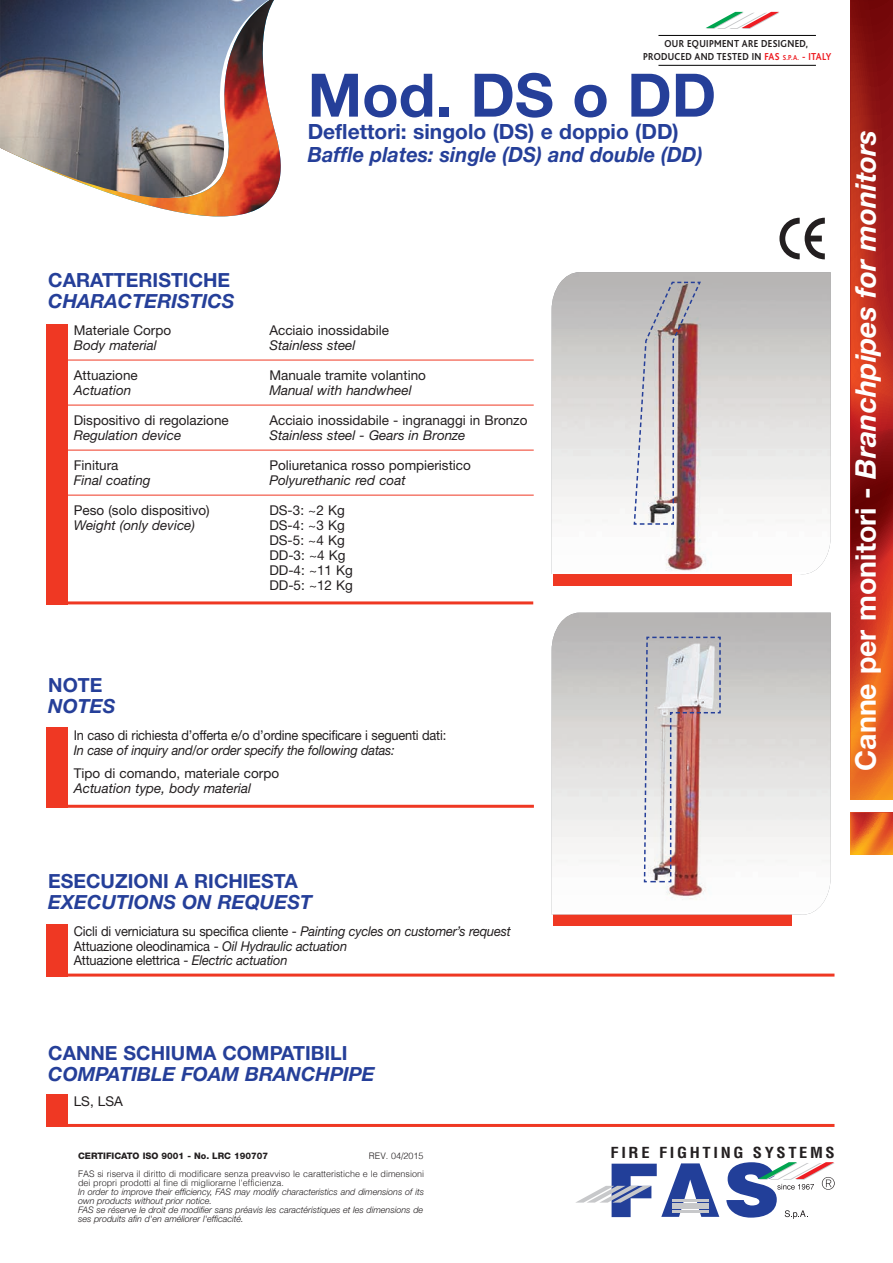
<style>
.page{position:relative;width:893px;height:1263px;background:#fff}
.page>*{position:absolute;margin:0;border:0;box-sizing:border-box;transform-origin:0 0}
.t1{font:700 60px "Helvetica Neue";color:#253f99}
.t2{font:italic 700 28.5px "Helvetica Neue";letter-spacing:-.005em;color:#fff}
.t3{font:italic 700 21px "Helvetica Neue";color:#253f99;scale:.95 1}
.t4{font:700 21px "Helvetica Neue";color:#253f99}
.t5{font:italic 700 19.5px "Helvetica Neue";color:#253f99}
.t6{font:700 19.5px "Helvetica Neue";color:#253f99}
.t7{font:700 condensed 14.85px "Helvetica";letter-spacing:.16em;color:#231f20;scale:1.11 1}
.t8{font:13.5px/15px "Helvetica Neue";color:#231f20}
.t9{font:13.5px/14.7px "Helvetica Neue";color:#231f20;scale:.95 1}
.t10{font:italic 13.5px "Helvetica Neue";color:#231f20}
.t11{font:italic 13.5px "Helvetica Neue";color:#231f20;scale:.95 1}
.t12{font:700 10.65px/12.9px "Bliss";letter-spacing:.035em;color:#231f20;text-align:center;scale:.9 1}
.t13{font:italic 300 9px/9px "Helvetica Neue";color:#231f20}
.t14{font:300 9px/9px "Helvetica";color:#231f20}
.t15{font:800 9px "Helvetica Neue";color:#231f20}
.s1{color:#ee1d23}
.s2{font-size:7.5px;color:#ee1d23}
.s3{font-style:normal}
.s4{font-style:italic}
</style>
<div class="page">
<svg style="left:850px;top:0;width:43px;height:784px;background:#b32d1a"></svg>
<svg style="left:576px;top:1163px;width:143px;height:54px"></svg>
<svg style="left:726px;top:1162px;width:109px;height:57px"></svg>
<div style="left:47px;top:324px;width:21px;height:280px;background:#ef3823"></div>
<hr style="left:59px;top:360px;width:475px;height:1px;background:#ef3823">
<hr style="left:59px;top:405px;width:475px;height:1px;background:#ef3823">
<hr style="left:59px;top:450px;width:475px;height:1px;background:#ef3823">
<hr style="left:59px;top:495px;width:475px;height:1px;background:#ef3823">
<div style="left:47px;top:924px;width:21px;height:52px;background:#ef3823"></div>
<hr style="left:60px;top:601px;width:473px;height:3px;background:#ef3823">
<hr style="left:59px;top:973px;width:775px;height:3px;background:#ef3823">
<div style="left:553px;top:574px;width:239px;height:11px;background:#ef3823"></div>
<img style="left:552px;top:272px;width:279px;height:302px">
<svg style="left:850px;top:812px;width:43px;height:43px;background:#e56921"></svg>
<div style="left:47px;top:728px;width:21px;height:80px;background:#ef3823"></div>
<hr style="left:59px;top:805px;width:475px;height:3px;background:#ef3823">
<img style="left:124px;top:0;width:157px;height:217px">
<img style="left:0;top:0;width:268px;height:198px">
<div style="left:47px;top:1095px;width:21px;height:32px;background:#ef3823"></div>
<hr style="left:59px;top:1124px;width:775px;height:3px;background:#ef3823">
<div style="left:553px;top:915px;width:239px;height:11px;background:#ef3823"></div>
<img style="left:552px;top:613px;width:279px;height:302px">
<img style="left:633px;top:281px;width:69px;height:244px">
<img style="left:643px;top:636px;width:78px;height:247px">
<hr style="left:658px;top:65px;width:158px;height:1px;background:#000">
<hr style="left:658px;top:35px;width:158px;height:1px;background:#000">
<svg style="left:706px;top:12px;width:73px;height:17px"></svg>
<svg style="left:779px;top:218px;width:46px;height:41px"></svg>
<p class="t12" style="left:643px;top:37px;width:211px">OUR EQUIPMENT ARE DESIGNED,<br>PRODUCED AND TESTED IN <span class="s1">FAS</span> <span class="s2">S.P.A.</span> <span class="s1">- ITALY</span></p>
<h1 class="t1" style="left:308px;top:58px;width:410px">Mod. DS o DD</h1>
<h3 class="t4" style="left:308px;top:119px;width:373px">Deflettori: singolo (DS) e doppio (DD)</h3>
<h3 class="t3" style="left:308px;top:141px;width:417px">Baffle plates: single (DS) and double (DD)</h3>
<h3 class="t6" style="left:48px;top:268px;width:183px">CARATTERISTICHE</h3>
<h3 class="t5" style="left:48px;top:289px;width:188px">CHARACTERISTICS</h3>
<p class="t8" style="left:74px;top:323px;width:99px">Materiale Corpo</p>
<p class="t10" style="left:74px;top:338px;width:85px">Body material</p>
<p class="t8" style="left:74px;top:368px;width:65px">Attuazione</p>
<p class="t10" style="left:74px;top:382px;width:59px">Actuation</p>
<p class="t8" style="left:74px;top:413px;width:156px">Dispositivo di regolazione</p>
<p class="t10" style="left:74px;top:427px;width:109px">Regulation device</p>
<p class="t8" style="left:74px;top:458px;width:46px">Finitura</p>
<p class="t10" style="left:74px;top:472px;width:78px">Final coating</p>
<p class="t8" style="left:74px;top:503px;width:137px">Peso (solo dispositivo)</p>
<p class="t10" style="left:74px;top:517px;width:123px">Weight (only device)</p>
<h3 class="t6" style="left:48px;top:673px;width:56px">NOTE</h3>
<h3 class="t5" style="left:48px;top:694px;width:69px">NOTES</h3>
<p class="t8" style="left:269px;top:323px;width:121px">Acciaio inossidabile</p>
<p class="t10" style="left:269px;top:338px;width:88px">Stainless steel</p>
<p class="t8" style="left:269px;top:368px;width:158px">Manuale tramite volantino</p>
<p class="t10" style="left:269px;top:382px;width:144px">Manual with handwheel</p>
<p class="t8" style="left:269px;top:413px;width:260px">Acciaio inossidabile - ingranaggi in Bronzo</p>
<p class="t10" style="left:269px;top:427px;width:198px">Stainless steel - Gears in Bronze</p>
<p class="t8" style="left:269px;top:458px;width:203px">Poliuretanica rosso pompieristico</p>
<p class="t10" style="left:269px;top:472px;width:138px">Polyurethanic red coat</p>
<p class="t8" style="left:269px;top:503px;width:85px">DS-3: ~2 Kg<br>DS-4: ~3 Kg<br>DS-5: ~4 Kg<br>DD-3: ~4 Kg<br>DD-4: ~11 Kg<br>DD-5: ~12 Kg</p>
<p class="t9" style="left:74px;top:728px;width:394px">In caso di richiesta d’offerta e/o d’ordine specificare i seguenti dati:</p>
<p class="t11" style="left:74px;top:742px;width:339px">In case of inquiry and/or order specify the following datas:</p>
<p class="t8" style="left:74px;top:766px;width:207px">Tipo di comando, materiale corpo</p>
<p class="t10" style="left:74px;top:780px;width:179px">Actuation type, body material</p>
<h2 class="t2" style="left:848px;top:771px;width:642px;rotate:-90deg"><span class="s3">Canne per monitori -</span> Branchpipes for monitors</h2>
<h3 class="t6" style="left:48px;top:869px;width:251px">ESECUZIONI A RICHIESTA</h3>
<h3 class="t5" style="left:48px;top:890px;width:265px">EXECUTIONS ON REQUEST</h3>
<p class="t9" style="left:74px;top:923px;width:462px">Cicli di verniciatura su specifica cliente - <span class="s4">Painting cycles on customer’s request<br></span>Attuazione oleodinamica - <span class="s4">Oil Hydraulic actuation<br></span>Attuazione elettrica - <span class="s4">Electric actuation</span></p>
<h3 class="t6" style="left:48px;top:1041px;width:301px">CANNE SCHIUMA COMPATIBILI</h3>
<h3 class="t5" style="left:48px;top:1062px;width:328px">COMPATIBLE FOAM BRANCHPIPE</h3>
<p class="t8" style="left:74px;top:1094px;width:51px">LS, LSA</p>
<p class="t15" style="left:78px;top:1151px;width:192px">CERTIFICATO ISO 9001 - No. LRC 190707</p>
<p class="t14" style="left:369px;top:1151px;width:56px">REV. 04/2015</p>
<p class="t14" style="left:78px;top:1168px;width:348px">FAS si riserva il diritto di modificare senza preavviso le caratteristiche e le dimensioni dei propri prodotti al fine di migliorarne l'efficienza.</p>
<p class="t13" style="left:78px;top:1187px;width:348px">In order to improve their efficiency, FAS may modify characteristics and dimensions of its own products without prior notice.<br>FAS se réserve le droit de modifier sans préavis les caractéristiques et les dimensions de ses produits afin d'en améliorer l'efficacité.</p>
<p class="t7" style="left:610px;top:1144px;width:204px">FIRE FIGHTING SYSTEMS</p>
</div>
